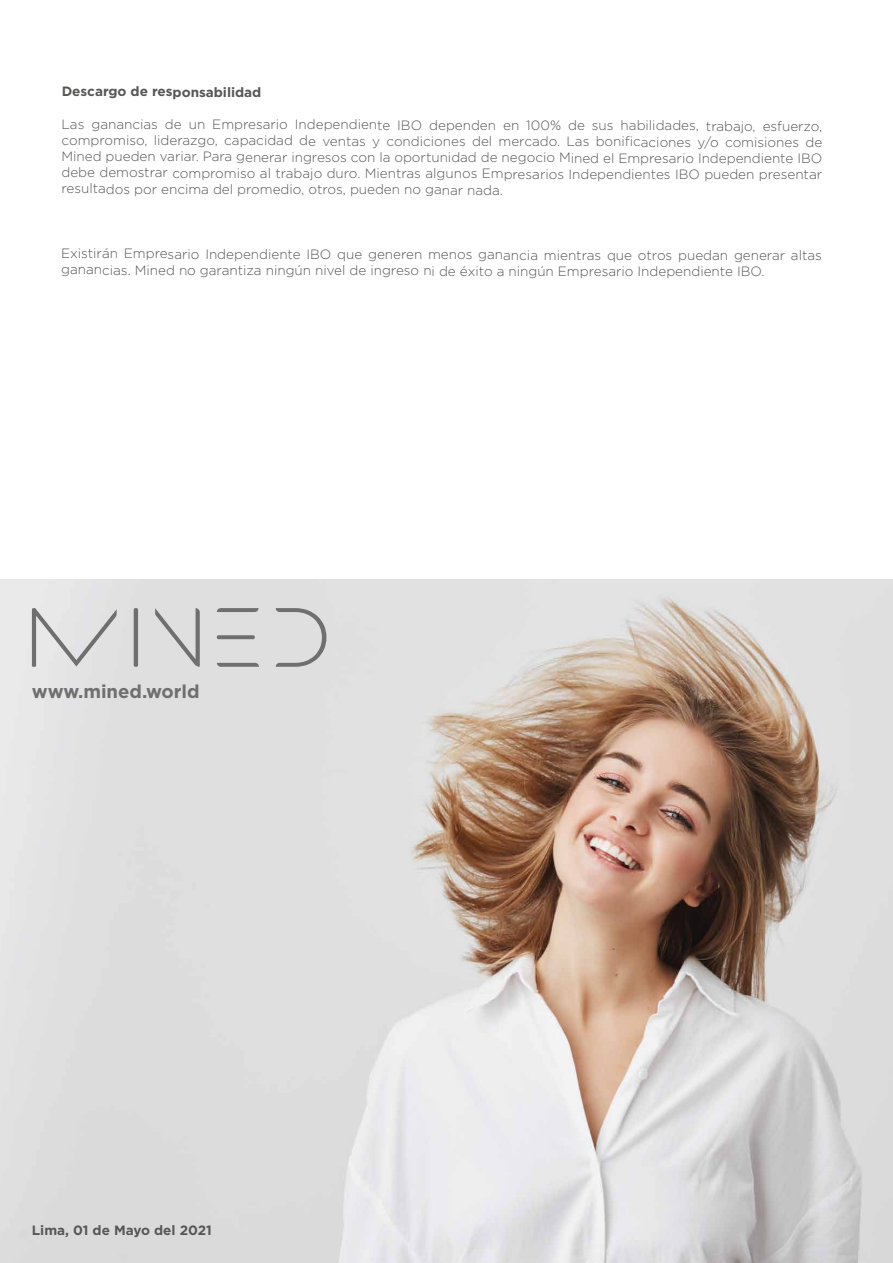
<style>
.page{position:relative;width:893px;height:1263px;background:#fff}
.page>*{position:absolute;margin:0;border:0;box-sizing:border-box;transform-origin:0 0}
.t1{font:700 18.6px "Gotham";color:#706f6f}
.t2{font:300 13.5px/16px "Gotham";letter-spacing:-.005em;color:#575756;text-align:justify}
.t3{font:700 13.5px "Gotham";letter-spacing:-.005em;color:#575756}
</style>
<div class="page">
<img style="left:0;top:579px;width:893px;height:684px">
<hr style="left:134px;top:608px;width:4px;height:59px;background:#706f6f;border-radius:2px">
<svg style="left:217px;top:663px;width:42px;height:4px"></svg>
<svg style="left:217px;top:635px;width:38px;height:4px"></svg>
<svg style="left:217px;top:608px;width:42px;height:4px"></svg>
<svg style="left:276px;top:608px;width:50px;height:59px;background:#cbcbcb"></svg>
<svg style="left:155px;top:608px;width:45px;height:59px;background:#cac9c9"></svg>
<svg style="left:32px;top:608px;width:85px;height:59px;background:#d2d2d2"></svg>
<p class="t3" style="left:62px;top:84px;width:201px">Descargo de responsabilidad</p>
<p class="t2" style="left:61px;top:117px;width:762px">Las ganancias de un Empresario Independiente IBO dependen en 100% de sus habilidades, trabajo, esfuerzo, compromiso, liderazgo, capacidad de ventas y condiciones del mercado. Las bonificaciones y/o comisiones de Mined pueden variar. Para generar ingresos con la oportunidad de negocio Mined el Empresario Independiente IBO debe demostrar compromiso al trabajo duro. Mientras algunos Empresarios Independientes IBO pueden presentar resultados por encima del promedio, otros, pueden no ganar nada.</p>
<p class="t2" style="left:61px;top:246px;width:762px">Existirán Empresario Independiente IBO que generen menos ganancia mientras que otros puedan generar altas ganancias. Mined no garantiza ningún nivel de ingreso ni de éxito a ningún Empresario Independiente IBO.</p>
<h1 class="t1" style="left:32px;top:680px;width:169px">www.mined.world</h1>
<p class="t3" style="left:32px;top:1222px;width:182px">Lima, 01 de Mayo del 2021</p>
</div>
